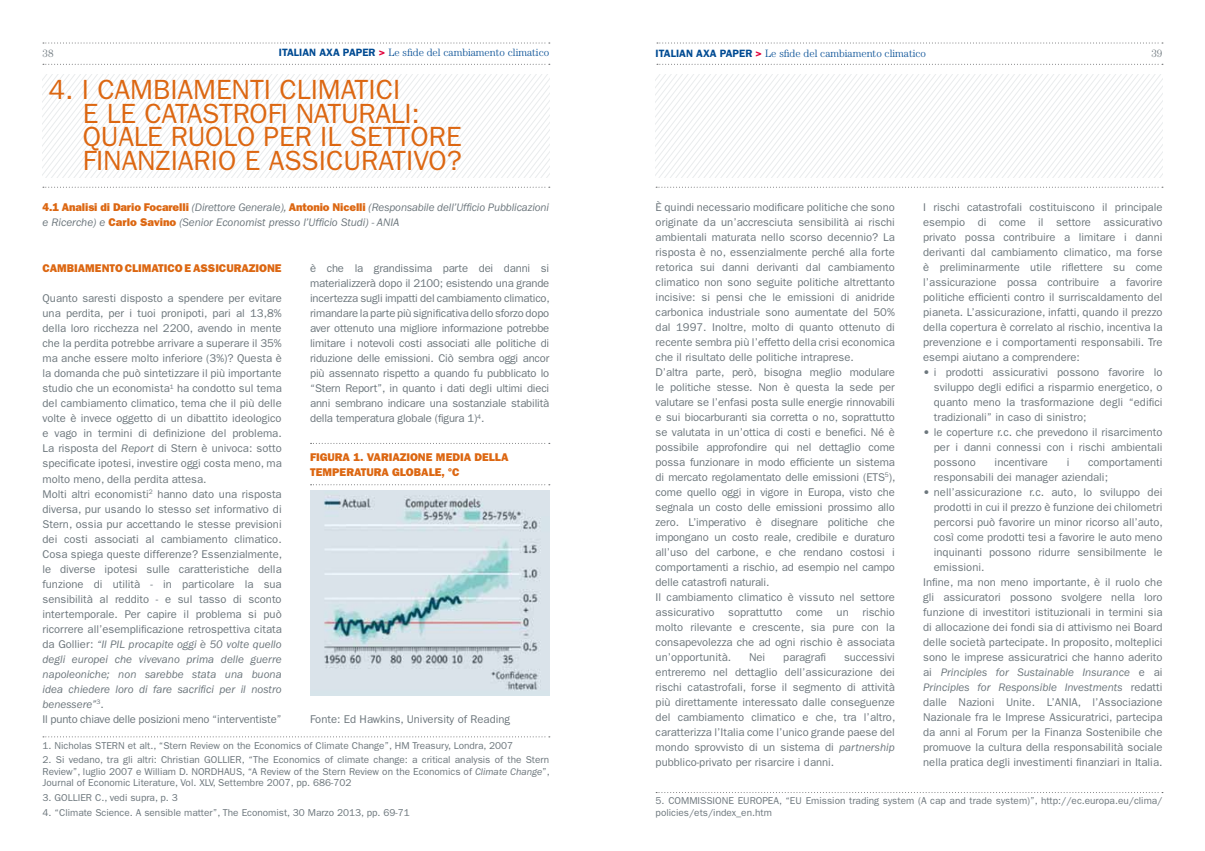
<style>
.page{position:relative;width:1205px;height:851px;background:#fff}
.page>*{position:absolute;margin:0;border:0;box-sizing:border-box;transform-origin:0 0}
.t1{font:27.88px/23.8px "Franklin Gothic";color:#dc6712}
.t2{font:11.25px/15px "Franklin Gothic";color:#6c767c;text-align:justify}
.t3{font:italic 11.25px/15px "Franklin Gothic";letter-spacing:-.005em;color:#6c767c}
.t4{font:800 11.25px/15px "Franklin Gothic";color:#dc6712}
.t5{font:300 10.62px "Century";color:#004b93}
.t6{font:300 10.62px "Century";color:#6c767c}
.t7{font:10px/11.2px "Franklin Gothic";color:#6c767c}
.s1{font-family:"Franklin Gothic";font-weight:600}
.s2{font-family:"Franklin Gothic";font-weight:600;color:#e2003b}
.s3{font-weight:800;font-style:normal;color:#dc6712}
.s4{font-style:italic}
.s5{font-style:normal}
</style>
<div class="page">
<svg style="left:43px;top:64px;width:507px;height:1px"></svg>
<svg style="left:43px;top:43px;width:507px;height:1px"></svg>
<svg style="left:43px;top:187px;width:507px;height:1px"></svg>
<svg style="left:42px;top:74px;width:507px;height:103px"></svg>
<svg style="left:657px;top:64px;width:506px;height:1px"></svg>
<svg style="left:657px;top:43px;width:506px;height:1px"></svg>
<svg style="left:656px;top:187px;width:507px;height:1px"></svg>
<svg style="left:656px;top:74px;width:506px;height:103px"></svg>
<svg style="left:43px;top:736px;width:507px;height:1px"></svg>
<img style="left:310px;top:490px;width:239px;height:205px">
<svg style="left:311px;top:443px;width:239px;height:1px"></svg>
<svg style="left:311px;top:484px;width:239px;height:1px"></svg>
<svg style="left:656px;top:792px;width:507px;height:1px"></svg>
<p class="t6" style="left:43px;top:47px;width:13px">38</p>
<p class="t5" style="left:279px;top:46px;width:272px"><span class="s1">ITALIAN AXA PAPER</span> <span class="s2">&gt;</span> Le sfide del cambiamento climatico</p>
<p class="t5" style="left:656px;top:47px;width:272px"><span class="s1">ITALIAN AXA PAPER</span> <span class="s2">&gt;</span> Le sfide del cambiamento climatico</p>
<p class="t6" style="left:1151px;top:47px;width:13px">39</p>
<h1 class="t1" style="left:83px;top:77px;width:381px;text-indent:-34px">4. I cambiamenti climatici<br>e le catastrofi natu rali: quale ruolo per il settore finanziario e assicu rativo?</h1>
<p class="t3" style="left:42px;top:200px;width:508px"><span class="s3">4.1 ANALISI DI DARIO FOCARELLI</span> (Direttore Generale), <span class="s3">ANTONIO NICELLI</span> (Responsabile dell’Ufficio Pubblicazioni e Ricerche) e <span class="s3">CARLO SAVINO</span> (Senior Economist presso l’Ufficio Studi) - ANIA</p>
<p class="t4" style="left:43px;top:260px;width:241px">CAMBIAMENTO CLIMATICO E ASSICURAZIONE</p>
<p class="t2" style="left:43px;top:290px;width:241px;text-align:left">Quanto saresti disposto a spendere per evitare una perdita, per i tuoi pronipoti, pari al 13,8% della loro ricchezza nel 2200, avendo in mente che la perdita potrebbe arrivare a superare il 35% ma anche essere molto inferiore (3%)? Questa è la domanda che può sintetizzare il più importante studio che un economista<sup>1</sup> ha condotto sul tema del cambiamento climatico, tema che il più delle volte è invece oggetto di un dibattito ideologico e vago in termini di definizione del problema.<br>La risposta del <span class="s4">Report</span> di Stern è univoca: sotto specificate ipotesi, investire oggi costa meno, ma molto meno, della perdita attesa.<br>Molti altri economisti<sup>2</sup> hanno dato una risposta diversa, pur usando lo stesso <span class="s4">set</span> informativo di Stern, ossia pur accettando le stesse previsioni dei costi associati al cambiamento climatico.<br>Cosa spiega queste differenze? Essenzialmente, le diverse ipotesi sulle caratteristiche della funzione di utilità - in particolare la sua sensibilità al reddito - e sul tasso di sconto intertemporale. Per capire il problema si può ricorrere all’esemplificazione retrospettiva citata da Gollier: <span class="s4">“Il PIL procapite oggi è 50 volte quello degli europei che vivevano prima delle guerre napoleoniche; non sarebbe stata una buona idea chiedere loro di fare sacrifici per il nostro benessere”</span><sup>3</sup>.<br>I l punto chiave delle posizioni meno “interventiste”</p>
<p class="t2" style="left:310px;top:261px;width:241px">è che la grandissima parte dei danni si materializzerà dopo il 2100; esistendo una grande incertezza sugli impatti del cambiamento climatico, rimandare la parte più significativa dello sforzo dopo aver ottenuto una migliore informazione potrebbe limitare i notevoli costi associati alle politiche di riduzione delle emissioni. Ciò sembra oggi ancor più assennato rispetto a quando fu pubblicato lo “Stern Report”, in quanto i dati degli ultimi dieci anni sembrano indicare una sostanziale stabilità della temperatura globale (figura 1)<sup>4</sup>.</p>
<p class="t4" style="left:310px;top:449px;width:200px">FIGURA 1. VARIAZIONE MEDIA DELLA<br>TEMPERATURA GLOBALE, °C</p>
<p class="t2" style="left:310px;top:711px;width:202px">Fonte: Ed H awkins, University of Reading</p>
<p class="t7" style="left:43px;top:739px;width:60px">1. N icholas STERN</p>
<p class="t7" style="left:128px;top:739px;width:387px">et alt., “Stern Review on the Economics of Climate Change”, HM Treasury, Londra, 2007</p>
<p class="t7" style="left:43px;top:754px;width:175px">2. Si vedano, tra gli altri: Christian GOLLIER</p>
<p class="t7" style="left:242px;top:754px;width:309px">, “The Economics of climate change: a critical analysis of the Stern</p>
<p class="t7" style="left:43px;top:765px;width:157px">Review”, luglio 2007 e William D. NORDHA</p>
<p class="t7" style="left:43px;top:765px;width:509px;text-indent:187px">US, “A Review of the Stern Review on the Economics of <span class="s4">Climate Change</span>”,<br>Journal of Economic Literature, Vol. XLV, Settembre 2007, pp. 686-702</p>
<p class="t7" style="left:43px;top:791px;width:25px">3. GOLLIER</p>
<p class="t7" style="left:95px;top:791px;width:84px">C., vedi supra, p. 3</p>
<p class="t7" style="left:43px;top:806px;width:369px">4. “Climate Science. A sensible matter”, The Economist, 30 Marzo 2013, pp. 69-71</p>
<p class="t2" style="left:656px;top:199px;width:241px;text-align:left">È quindi necessario modificare politiche che sono originate da un’accresciuta sensibilità ai rischi ambientali maturata nello scorso decennio? La risposta è no, essenzialmente perché alla forte retorica sui danni derivanti dal cambiamento climatico non sono seguite politiche altrettanto incisive: si pensi che le emissioni di anidride carbonica industriale sono aumentate del 50% dal 1997. I noltre, molto di quanto ottenuto di recente sembra più l’effetto della crisi economica che il risultato delle politiche intraprese.<br>D’altra parte, però, bisogna meglio modulare le politiche stesse. Non è questa la sede per valutare se l’enfasi posta sulle energie rinnovabili e sui biocarburanti sia corretta o no, soprattutto se valutata in un’ottica di costi e benefici. Né è possibile approfondire qui nel dettaglio come possa funzionare in modo efficiente un sistema di mercato regolamentato delle emissioni (ETS<sup>5</sup>), come quello oggi in vigore in Europa, visto che segnala un costo delle emissioni prossimo allo zero. L’imperativo è disegnare politiche che impongano un costo reale, credibile e duraturo all’uso del carbone, e che rendano costosi i comportamenti a rischio, ad esempio nel campo delle catastrofi naturali.<br>I l cambiamento climatico è vissuto nel settore assicurativo soprattutto come un rischio molto rilevante e crescente, sia pure con la consapevolezza che ad ogni rischio è associata un’opportunità.</p>
<p class="t2" style="left:749px;top:649px;width:18px">Nei</p>
<p class="t2" style="left:783px;top:649px;width:44px">paragrafi</p>
<p class="t2" style="left:656px;top:649px;width:241px;text-indent:188px">successivi entreremo nel dettaglio dell’assicurazione dei rischi catastrofali, forse il segmento di attività più direttamente interessato dalle conseguenze del cambiamento climatico e che, tra l’altro, caratterizza l’Italia come l’unico grande paese del mondo sprovvisto di un sistema di <span class="s4">partnership </span>pubblico-privato per risarcire i danni.</p>
<p class="t2" style="left:923px;top:199px;width:241px">I rischi catastrofali costituiscono il principale esempio di come il settore assicurativo privato possa contribuire a limitare i danni derivanti dal cambiamento climatico, ma forse è preliminarmente utile riflettere su come l’assicurazione possa contribuire a favorire politiche efficienti contro il surriscaldamento del pianeta. L’assicurazione, infatti, quando il prezzo della copertura è correlato al rischio, incentiva la prevenzione e i comportamenti responsabili. Tre esempi aiutano a comprendere:</p>
<p class="t2" style="left:934px;top:364px;width:230px;text-indent:-11px">• i prodotti assicurativi possono favorire lo sviluppo degli edifici a risparmio energetico, o quanto meno la trasformazione degli “edifici tradizionali” in caso di sinistro;</p>
<p class="t2" style="left:934px;top:424px;width:230px;text-indent:-11px">• le coperture r.c. che prevedono il risarcimento per i danni connessi con i rischi ambientali possono</p>
<p class="t2" style="left:934px;top:454px;width:230px;text-indent:154px">comportamenti responsabili dei manager aziendali;</p>
<p class="t2" style="left:923px;top:484px;width:241px">• nell’assicurazione r.c. auto, lo sviluppo dei</p>
<p class="t2" style="left:934px;top:499px;width:230px">prodotti in cui il prezzo è funzione dei chilometri</p>
<p class="t2" style="left:934px;top:514px;width:231px">percorsi può favorire un minor ricorso all’auto,</p>
<p class="t2" style="left:934px;top:529px;width:230px">così come prodotti tesi a favorire le auto meno</p>
<p class="t2" style="left:934px;top:544px;width:230px">inquinanti possono ridurre sensibilmente le</p>
<p class="t2" style="left:934px;top:559px;width:52px">emissioni.</p>
<p class="t2" style="left:923px;top:574px;width:241px">I nfine, ma non meno importante, è il ruolo che</p>
<p class="t2" style="left:923px;top:589px;width:241px">gli assicuratori possono svolgere nella loro</p>
<p class="t2" style="left:923px;top:604px;width:241px">funzione di investitori istituzionali in termini sia</p>
<p class="t2" style="left:923px;top:619px;width:241px">di allocazione dei fondi sia di attivismo nei Board</p>
<p class="t2" style="left:923px;top:634px;width:241px">delle società partecipate. I n proposito, molteplici</p>
<p class="t2" style="left:923px;top:649px;width:241px">sono le imprese assicuratrici che hanno aderito</p>
<p class="t3" style="left:923px;top:665px;width:241px"><span class="s5">ai</span> Principles for Sustainable Insurance <span class="s5">e ai</span></p>
<p class="t3" style="left:923px;top:680px;width:241px">Principles for Responsible Investments <span class="s5">redatti</span></p>
<p class="t2" style="left:923px;top:694px;width:139px">dalle Nazioni Unite. L’ANIA</p>
<p class="t2" style="left:994px;top:454px;width:55px">incentivare</p>
<p class="t2" style="left:1066px;top:454px;width:4px">i</p>
<p class="t2" style="left:923px;top:694px;width:241px;text-indent:155px">, l’Associazione Nazionale fra le I mprese Assicuratrici, partecipa da anni al Forum per la Finanza Sostenibile che promuove la cultura della responsabilità sociale nella pratica degli investimenti finanziari in Italia.</p>
<p class="t7" style="left:656px;top:794px;width:26px">5. COMMISSIONE</p>
<p class="t7" style="left:656px;top:794px;width:508px;text-indent:82px">EUROPEA, “EU Emission trading system (A cap and trade system)”, http://ec.europa.eu/clima/ policies/ets/index_en.htm</p>
</div>
